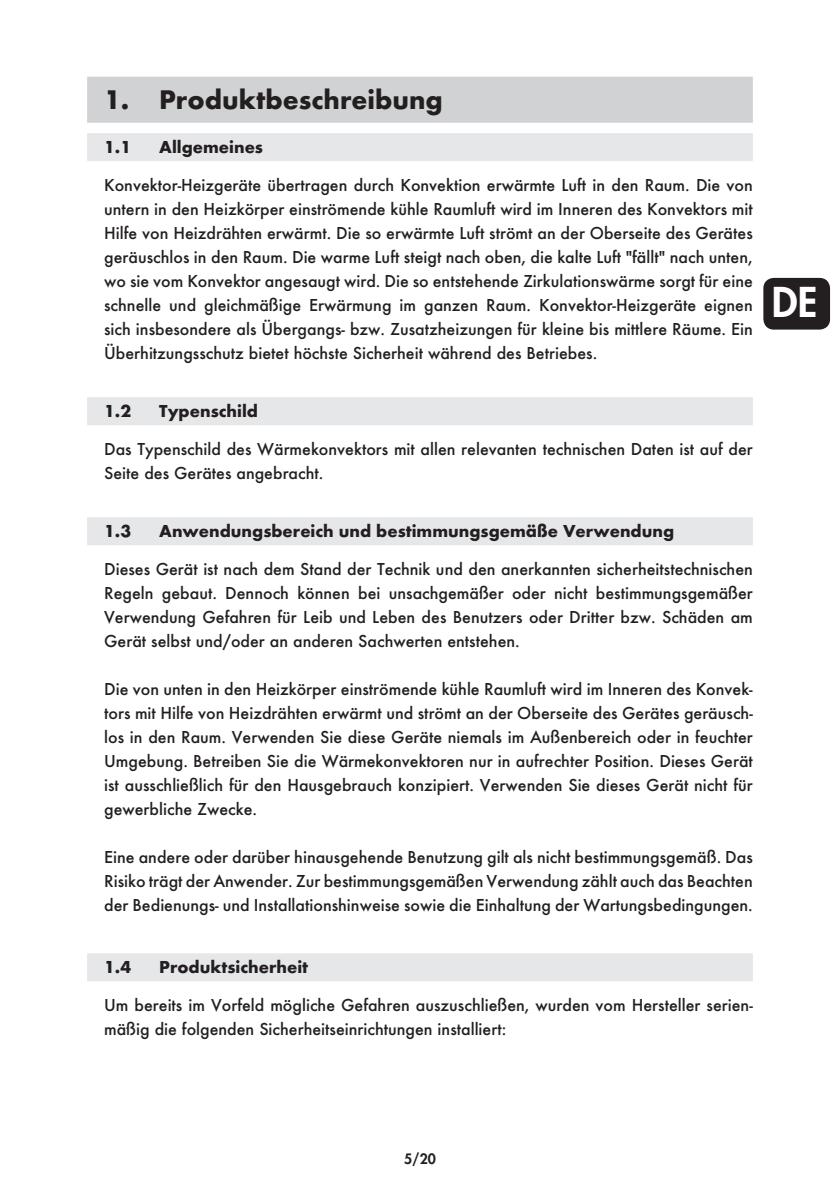
<style>
.page{position:relative;width:840px;height:1191px;background:#fff}
.page>*{position:absolute;margin:0;border:0;box-sizing:border-box;transform-origin:0 0}
.t1{font:800 40px "Futura";color:#fff}
.t2{font:700 28px "Futura T";color:#231f20}
.t3{font:500 18px/24px "Futura T";color:#231f20;text-align:justify}
.t4{font:700 18px "Futura T";color:#231f20}
.t5{font:800 14px "Futura";color:#231f20}
</style>
<div class="page">
<div style="left:87px;top:77px;width:665px;height:46px;background:#d1d2d4"></div>
<div style="left:87px;top:133px;width:665px;height:28px;background:#e6e7e9"></div>
<div style="left:87px;top:397px;width:665px;height:28px;background:#e6e7e9"></div>
<div style="left:87px;top:517px;width:665px;height:28px;background:#e6e7e9"></div>
<div style="left:87px;top:953px;width:665px;height:28px;background:#e6e7e9"></div>
<div style="left:765px;top:280px;width:62px;height:47px;background:#231f20;border-radius:9px"></div>
<div style="left:763px;top:278px;width:66px;height:51px;border:4px solid #231f20;border-radius:9px"></div>
<h2 class="t2" style="left:104px;top:83px;width:340px">1. Produktbeschreibung</h2>
<p class="t4" style="left:104px;top:136px;width:29px">1.1</p>
<p class="t4" style="left:159px;top:136px;width:105px">Allgemeines</p>
<p class="t3" style="left:104px;top:173px;width:650px">Konvektor-Heizgeräte übertragen durch Konvektion erwärmte Luft in den Raum. Die von untern in den Heizkörper einströmende kühle Raumluft wird im Inneren des Konvektors mit Hilfe von Heizdrähten erwärmt. Die so erwärmte Luft strömt an der Oberseite des Gerätes geräuschlos in den Raum. Die warme Luft steigt nach oben, die kalte Luft "fällt" nach unten, wo sie vom Konvektor angesaugt wird. Die so entstehende Zirkulationswärme sorgt für eine schnelle und gleichmäßige Erwärmung im ganzen Raum. Konvektor-Heizgeräte eignen sich insbesondere als Übergangs- bzw. Zusatzheizungen für kleine bis mittlere Räume. Ein Überhitzungsschutz bietet höchste Sicherheit während des Betriebes.</p>
<p class="t4" style="left:104px;top:400px;width:29px">1.2</p>
<p class="t4" style="left:159px;top:400px;width:100px">Typenschild</p>
<p class="t3" style="left:104px;top:437px;width:649px">Das Typenschild des Wärmekonvektors mit allen relevanten technischen Daten ist auf der<br>Seite des Gerätes angebracht.</p>
<p class="t4" style="left:104px;top:520px;width:29px">1.3</p>
<p class="t4" style="left:159px;top:520px;width:516px">Anwendungsbereich und bestimmungsgemäße Verwendung</p>
<p class="t3" style="left:104px;top:557px;width:650px">Dieses Gerät ist nach dem Stand der Technik und den anerkannten sicherheitstechnischen Regeln gebaut. Dennoch können bei unsachgemäßer oder nicht bestimmungsgemäßer Verwendung Gefahren für Leib und Leben des Benutzers oder Dritter bzw. Schäden am Gerät selbst und/oder an anderen Sachwerten entstehen.</p>
<p class="t3" style="left:104px;top:677px;width:650px">Die von unten in den Heizkörper einströmende kühle Raumluft wird im Inneren des Konvek&shy;tors mit Hilfe von Heizdrähten erwärmt und strömt an der Oberseite des Gerätes geräusch&shy;los in den Raum. Verwenden Sie diese Geräte niemals im Außenbereich oder in feuchter Umgebung. Betreiben Sie die Wärmekonvektoren nur in aufrechter Position. Dieses Gerät ist ausschließlich für den Hausgebrauch konzipiert. Verwenden Sie dieses Gerät nicht für gewerbliche Zwecke.</p>
<p class="t3" style="left:104px;top:845px;width:649px">Eine andere oder darüber hinausgehende Benutzung gilt als nicht bestimmungsgemäß. Das Risiko trägt der Anwender. Zur bestimmungsgemäßen Verwendung zählt auch das Beachten der Bedienungs- und Installationshinweise sowie die Einhaltung der Wartungsbedingungen.</p>
<p class="t4" style="left:104px;top:956px;width:29px">1.4</p>
<p class="t4" style="left:159px;top:956px;width:150px">Produktsicherheit</p>
<p class="t3" style="left:104px;top:993px;width:649px">Um bereits im Vorfeld mögliche Gefahren auszuschließen, wurden vom Hersteller serien&shy;mäßig die folgenden Sicherheitseinrichtungen installiert:</p>
<h1 class="t1" style="left:771px;top:275px;width:47px">DE</h1>
<p class="t5" style="left:404px;top:1149px;width:33px">5/20</p>
</div>
